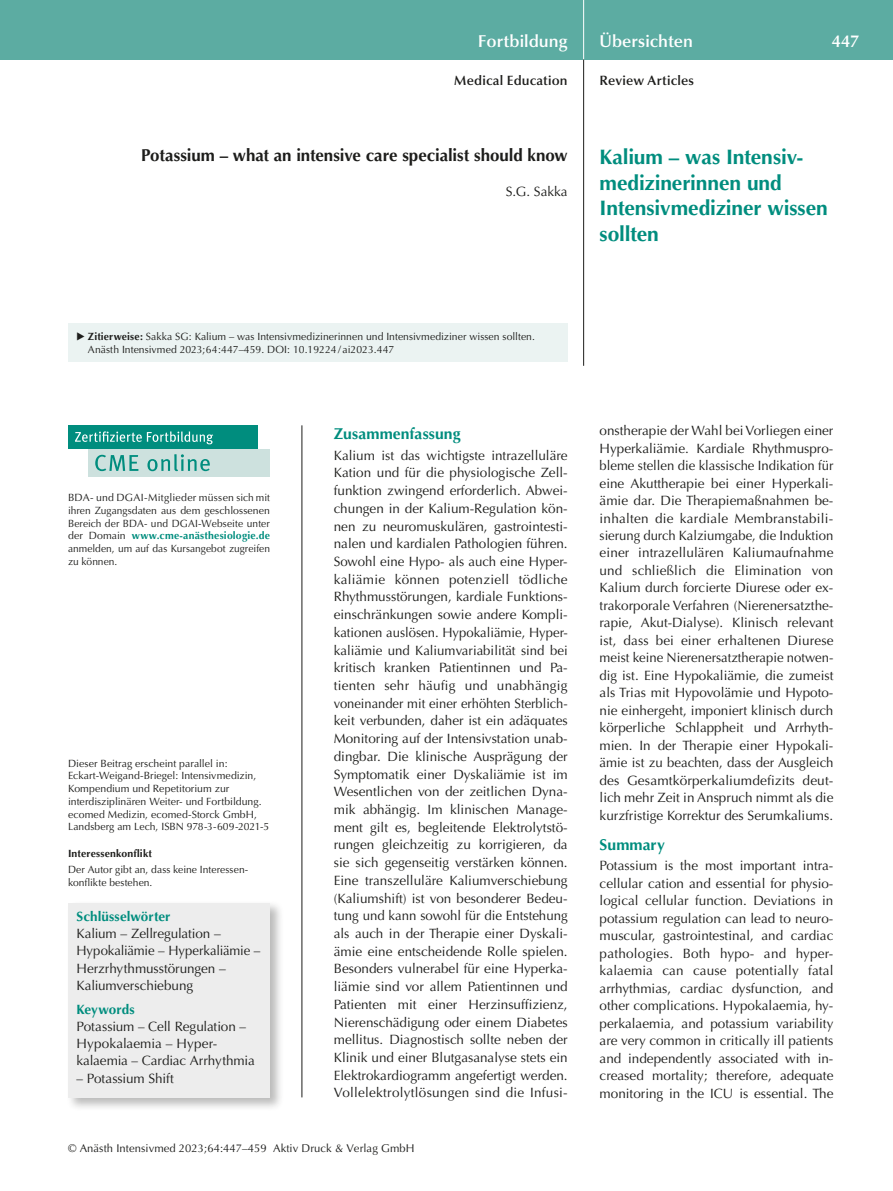
<style>
.page{position:relative;width:893px;height:1191px;background:#fff}
.page>*{position:absolute;margin:0;border:0;box-sizing:border-box;transform-origin:0 0}
.t1{font:700 21px/25.5px "Optima";letter-spacing:-.005em;color:#008d7e}
.t2{font:700 17.25px "Optima";letter-spacing:-.005em;color:#1d1d1b}
.t3{font:600 17.25px "Optima";color:#fff}
.t4{font:700 15.75px "Optima";letter-spacing:.005em;color:#008d7e}
.t5{font:13.5px/17.7px "Optima";color:#1d1d1b;text-align:justify}
.t6{font:600 13.5px "Optima";letter-spacing:.01em;color:#1d1d1b}
.t7{font:700 13.5px "Optima";letter-spacing:.005em;color:#008d7e}
.t8{font:11.25px "Optima";letter-spacing:.005em;color:#1d1d1b}
.t9{font:10.5px/12.8px "Optima";letter-spacing:.005em;color:#1d1d1b}
.t10{font:700 10.5px "Optima";letter-spacing:.015em;color:#1d1d1b}
.s1{font-weight:700}
.s2{font-weight:700;color:#008d7e}
</style>
<div class="page">
<div style="left:0;top:0;width:893px;height:60px;background:#5caca2"></div>
<hr style="left:583px;top:0;width:1px;height:60px;background:#fff">
<hr style="left:583px;top:60px;width:1px;height:306px;background:#1d1d1b">
<hr style="left:302px;top:425px;width:1px;height:672px;background:#1d1d1b">
<div style="left:68px;top:425px;width:189px;height:24px;background:#008d7e"></div>
<div style="left:88px;top:449px;width:182px;height:27px;background:#cde1de"></div>
<svg style="left:75px;top:431px;width:138px;height:13px"></svg>
<svg style="left:95px;top:455px;width:43px;height:16px"></svg>
<svg style="left:147px;top:454px;width:63px;height:17px"></svg>
<div style="left:66px;top:900px;width:218px;height:211px;background:#1d1d1b;opacity:.3"></div>
<div style="left:68px;top:902px;width:202px;height:195px;background:#ededed"></div>
<div style="left:68px;top:323px;width:500px;height:38px;background:#ebf3f2"></div>
<p class="t3" style="left:478px;top:31px;width:91px">Fortbildung</p>
<p class="t3" style="left:600px;top:31px;width:95px">Übersichten</p>
<p class="t3" style="left:832px;top:31px;width:29px">447</p>
<p class="t6" style="left:454px;top:73px;width:115px">Medical Education</p>
<p class="t6" style="left:600px;top:73px;width:96px">Review Articles</p>
<p class="t2" style="left:141px;top:146px;width:428px">Potassium – what an intensive care specialist should know</p>
<p class="t5" style="left:506px;top:182px;width:63px">S.G. Sakka</p>
<h1 class="t1" style="left:600px;top:145px;width:230px">Kalium – was Intensiv&shy;medizinerinnen und<br>Intensivmediziner wissen sollten</h1>
<p class="t9" style="left:88px;top:330px;width:448px"><span class="s1">Zitierweise:</span> Sakka SG: Kalium – was Intensivmedizinerinnen und Intensivmediziner wissen sollten.<br>Anästh Intensivmed 2023;64:447–459. DOI: 10.19224/ ai2023.447</p>
<p class="t9" style="left:68px;top:491px;width:203px;text-align:justify">BDA- und DGAI-Mitglieder müssen sich mit ihren Zugangsdaten aus dem geschlossenen Bereich der BDA- und DGAI-Webseite unter der Domain <span class="s2">www.cme-anästhesiologie.de </span>anmelden, um auf das Kursangebot zugreifen zu können.</p>
<p class="t9" style="left:68px;top:756px;width:203px">Dieser Beitrag erscheint parallel in:<br>Eckart-Weigand-Briegel: Intensivmedizin, Kompendium und Repetitorium zur interdisziplinären Weiter- und Fortbildung. ecomed Medizin, ecomed-Storck GmbH, Landsberg am Lech, ISBN 978-3-609-2021-5</p>
<p class="t10" style="left:68px;top:847px;width:86px">Interessenkonflikt</p>
<p class="t9" style="left:68px;top:863px;width:181px">Der Autor gibt an, dass keine Interessen&shy;konflikte bestehen.</p>
<p class="t7" style="left:77px;top:908px;width:96px">Schlüsselwörter</p>
<p class="t5" style="left:77px;top:925px;width:185px;line-height:17.2px;text-align:left">Kalium – Zellregulation –<br>Hypokaliämie – Hyperkaliämie –<br>Herzrhythmusstörungen –<br>Kaliumverschiebung</p>
<p class="t7" style="left:77px;top:1001px;width:60px">Keywords</p>
<p class="t5" style="left:77px;top:1017px;width:180px;line-height:17.2px;text-align:left">Potassium – Cell Regulation –<br>Hypokalaemia – Hyper&shy;kalaemia – Cardiac Arrhythmia</p>
<p class="t5" style="left:77px;top:1069px;width:99px">– Potassium Shift</p>
<p class="t4" style="left:334px;top:424px;width:128px">Zusammenfassung</p>
<p class="t5" style="left:334px;top:446px;width:235px">Kalium ist das wichtigste intrazelluläre Kation und für die physiologische Zell&shy;funktion zwingend erforderlich. Abwei&shy;chungen in der Kalium-Regulation kön&shy;nen zu neuromuskulären, gastrointesti&shy;nalen und kardialen Pathologien führen.<br>Sowohl eine Hypo- als auch eine Hyper&shy;kaliämie können potenziell tödliche Rhythmusstörungen, kardiale Funktions&shy;einschränkungen sowie andere Kompli&shy;kationen auslösen. Hypokaliämie, Hyper&shy;kaliämie und Kaliumvariabilität sind bei kritisch kranken Patientinnen und Pa&shy;tienten sehr häufig und unabhängig voneinander mit einer erhöhten Sterblich&shy;keit verbunden, daher ist ein adäquates Monitoring auf der Intensivstation unab&shy;dingbar. Die klinische Ausprägung der Symptomatik einer Dyskaliämie ist im Wesentlichen von der zeitlichen Dyna&shy;mik abhängig. Im klinischen Manage&shy;ment gilt es, begleitende Elektrolytstö&shy;rungen gleichzeitig zu korrigieren, da sie sich gegenseitig verstärken können.<br>Eine transzelluläre Kaliumverschiebung (Kaliumshift) ist von besonderer Bedeu&shy;tung und kann sowohl für die Entstehung als auch in der Therapie einer Dyskali&shy;ämie eine entscheidende Rolle spielen.<br>Besonders vulnerabel für eine Hyperka&shy;liämie sind vor allem Patientinnen und Patienten mit einer Herzinsuffizienz, Nierenschädigung oder einem Diabetes mellitus. Diagnostisch sollte neben der Klinik und einer Blutgasanalyse stets ein Elektrokardiogramm angefertigt werden.<br>Vollelektrolytlösungen sind die Infusi-</p>
<p class="t8" style="left:68px;top:1142px;width:348px">© Anästh Intensivmed 2023;64:447–459 Aktiv Druck &amp; Verlag GmbH</p>
<p class="t5" style="left:600px;top:422px;width:235px">onstherapie der Wahl bei Vorliegen einer Hyperkaliämie. Kardiale Rhythmuspro&shy;bleme stellen die klassische Indikation für eine Akuttherapie bei einer Hyperkali&shy;ämie dar. Die Therapiemaßnahmen be&shy;inhalten die kardiale Membranstabili&shy;sierung durch Kalziumgabe, die Induktion einer intrazellulären Kaliumaufnahme und schließlich die Elimination von Kalium durch forcierte Diurese oder ex&shy;trakorporale Verfahren (Nierenersatzthe&shy;rapie, Akut-Dialyse). Klinisch relevant ist, dass bei einer erhaltenen Diurese meist keine Nierenersatztherapie notwen&shy;dig ist. Eine Hypokaliämie, die zumeist als Trias mit Hypovolämie und Hypoto&shy;nie einhergeht, imponiert klinisch durch körperliche Schlappheit und Arrhyth&shy;mien. In der Therapie einer Hypokali&shy;ämie ist zu beachten, dass der Ausgleich des Gesamtkörperkaliumdefizits deut&shy;lich mehr Zeit in Anspruch nimmt als die kurzfristige Korrektur des Serumkaliums.</p>
<p class="t4" style="left:600px;top:835px;width:67px">Summary</p>
<p class="t5" style="left:600px;top:857px;width:235px">Potassium is the most important intra&shy;cellular cation and essential for physio&shy;logical cellular function. Deviations in potassium regulation can lead to neuro&shy;muscular, gastrointestinal, and cardiac pathologies. Both hypo- and hyper&shy;kalaemia can cause potentially fatal arrhythmias, cardiac dysfunction, and other complications. Hypokalaemia, hy&shy;perkalaemia, and potassium variability are very common in critically ill patients and independently associated with in&shy;creased mortality; therefore, adequate monitoring in the ICU is essential. The</p>
</div>
